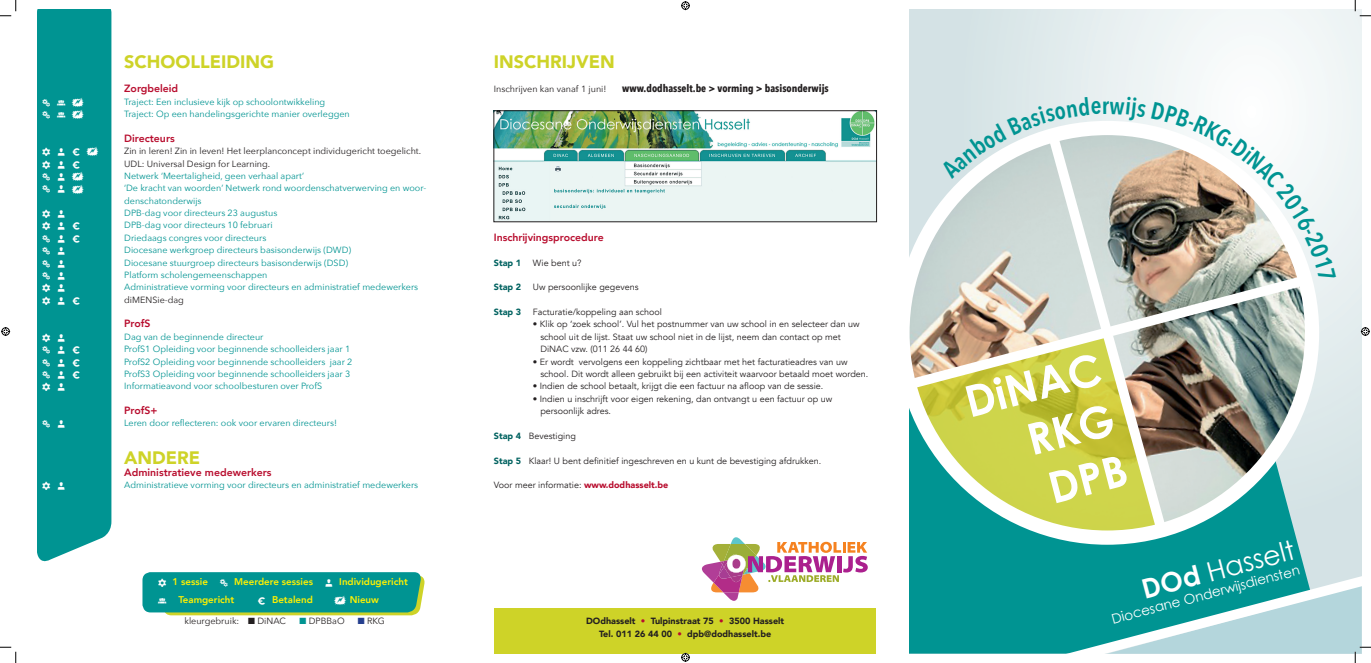
<style>
.page{position:relative;width:1371px;height:663px;background:#fff}
.page>*{position:absolute;margin:0;border:0;box-sizing:border-box;transform-origin:0 0}
.t1{font:700 43.5px/52px "Century Gothic";color:#fff;text-align:justify}
.t2{font:27px "Century Gothic";color:#fff}
.t3{font:600 24px "Avenir Next Condensed";color:#009492}
.t4{font:900 18px "Avenir";color:#ced328}
.t5{font:13.5px "Century Gothic";color:#fff}
.t6{font:800 10.5px "Avenir";color:#b80d2e}
.t7{font:700 10.5px "Avenir Next Condensed";color:#231f20}
.t8{font:800 9.75px/18px "Avenir";color:#fff101}
.t9{font:9px/12.4px "Avenir Next";color:#009492}
.t10{font:9px/12.4px "Avenir";color:#231f20}
.t11{font:9px/12.4px "Avenir Next";color:#231f20}
.t12{font:900 9px/12.4px "Avenir";color:#231f20;text-align:center}
.t13{font:9px/12.4px "Sosa";letter-spacing:.655em;color:#fff}
.t14{font:900 9px "Avenir";color:#006260}
.s1{font-family:"Sosa";font-weight:400;font-size:9px;color:#fff}
.s2{color:#009492}
.s3{color:#253f8e}
.s4{font-weight:900;color:#006260}
.s5{font-weight:900;color:#b80d2e}
.s6{color:#b80d2e}
.s7{font-weight:700}
</style>
<div class="page">
<div style="left:37px;top:9px;width:74px;height:553px;background:#009492"></div>
<svg style="left:909px;top:10px;width:452px;height:541px"></svg>
<div style="left:909px;top:532px;width:402px;height:122px;background:#009492"></div>
<img style="left:909px;top:124px;width:406px;height:408px">
<svg style="left:909px;top:399px;width:131px;height:142px;background:#89c17c"></svg>
<svg style="left:1040px;top:119px;width:134px;height:424px"></svg>
<img style="left:909px;top:268px;width:410px;height:131px">
<div style="left:494px;top:608px;width:382px;height:45px;background:#ced328"></div>
<img style="left:496px;top:113px;width:379px;height:107px">
<svg style="left:702px;top:537px;width:166px;height:64px"></svg>
<svg style="left:0;top:0;width:17px;height:17px"></svg>
<svg style="left:0;top:647px;width:17px;height:16px"></svg>
<svg style="left:1355px;top:0;width:16px;height:17px"></svg>
<svg style="left:1011px;top:551px;width:360px;height:112px;background:#59b6b7"></svg>
<svg style="left:681px;top:1px;width:9px;height:9px"></svg>
<svg style="left:681px;top:653px;width:9px;height:9px"></svg>
<svg style="left:1px;top:327px;width:9px;height:9px"></svg>
<svg style="left:1361px;top:327px;width:9px;height:9px"></svg>
<svg style="left:72px;top:97px;width:12px;height:22px"></svg>
<svg style="left:87px;top:147px;width:12px;height:9px"></svg>
<svg style="left:72px;top:172px;width:12px;height:21px"></svg>
<svg style="left:142px;top:572px;width:283px;height:43px;background:#139a8d"></svg>
<svg style="left:940px;top:96px;width:161px;height:83px"></svg>
<img style="left:1109px;top:97px;width:227px;height:184px">
<p class="t13" style="left:42px;top:96px;width:25px">Y Ý<br>Y Ý</p>
<p class="t13" style="left:42px;top:146px;width:40px">WÜ€<br>WÜ€<br>Y Ü<br>Y Ü</p>
<p class="t13" style="left:42px;top:208px;width:40px">W Ü<br>WÜ€<br>YÜ€<br>Y Ü<br>Y Ü<br>Y Ü<br>W Ü<br>WÜ€</p>
<p class="t13" style="left:42px;top:331px;width:40px">W Ü<br>YÜ€<br>YÜ€<br>YÜ€<br>W Ü</p>
<p class="t13" style="left:42px;top:418px;width:25px">Y Ü</p>
<p class="t13" style="left:42px;top:480px;width:25px">W Ü</p>
<h3 class="t4" style="left:124px;top:50px;width:151px">SCHOOLLEIDING</h3>
<p class="t6" style="left:124px;top:82px;width:56px">Zorgbeleid</p>
<p class="t9" style="left:124px;top:96px;width:227px">Traject: Een inclusieve kijk op schoolontwikkeling<br>Traject: Op een handelingsgerichte manier overleggen</p>
<p class="t6" style="left:124px;top:131px;width:52px">Directeurs</p>
<p class="t11" style="left:124px;top:145px;width:298px">Zin in leren! Zin in leven! Het leerplanconcept individugericht toegelicht.<br>UDL: Universal Design for Learning.</p>
<p class="t9" style="left:124px;top:170px;width:304px">Netwerk ‘Meertaligheid, geen verhaal apart’<br>‘De kracht van woorden’ Netwerk rond woordenschatverwerving en woor&shy;denschatonderwijs<br>DPB-dag voor directeurs 23 augustus<br>DPB-dag voor directeurs 10 februari<br>Driedaags congres voor directeurs<br>Diocesane werkgroep directeurs basisonderwijs (DWD)<br>Diocesane stuurgroep directeurs basisonderwijs (DSD)<br>Platform scholengemeenschappen<br>Administratieve vorming voor directeurs en administratief medewerkers</p>
<p class="t11" style="left:124px;top:294px;width:61px">diMENSie-dag</p>
<p class="t6" style="left:124px;top:317px;width:28px">ProfS</p>
<p class="t9" style="left:124px;top:331px;width:230px">Dag van de beginnende directeur<br>ProfS1 Opleiding voor beginnende schoolleiders jaar 1<br>ProfS2 Opleiding voor beginnende schoolleiders jaar 2<br>ProfS3 Opleiding voor beginnende schoolleiders jaar 3<br>Informatieavond voor schoolbesturen over ProfS</p>
<p class="t6" style="left:124px;top:404px;width:35px">ProfS+</p>
<p class="t9" style="left:124px;top:417px;width:214px">Leren door reflecteren: ook voor ervaren directeurs!</p>
<h3 class="t4" style="left:124px;top:446px;width:78px">ANDERE</h3>
<p class="t6" style="left:124px;top:465px;width:149px">Administratieve medewerkers</p>
<p class="t9" style="left:124px;top:479px;width:296px">Administratieve vorming voor directeurs en administratief medewerkers</p>
<p class="t8" style="left:158px;top:573px;width:251px"><span class="s1">W</span> 1 sessie <span class="s1">Y</span> Meerdere sessies <span class="s1">Ü</span> Individugericht<br><span class="s1">Ý</span> Teamgericht</p>
<p class="t8" style="left:257px;top:591px;width:57px"><span class="s1">€</span> Betalend</p>
<p class="t8" style="left:350px;top:591px;width:31px">Nieuw</p>
<p class="t11" style="left:184px;top:615px;width:103px">kleurgebruik: ■ DiNAC</p>
<p class="t11" style="left:299px;top:615px;width:47px"><span class="s2">■</span> DPBBaO</p>
<p class="t11" style="left:358px;top:615px;width:29px"><span class="s3">■</span> RKG</p>
<h3 class="t4" style="left:494px;top:50px;width:122px">INSCHRIJVEN</h3>
<p class="t11" style="left:494px;top:83px;width:114px">Inschrijven kan vanaf 1 juni!</p>
<p class="t7" style="left:622px;top:82px;width:208px">www.dodhasselt.be &gt; vorming &gt; basisonderwijs</p>
<p class="t6" style="left:494px;top:230px;width:111px">Inschrijvingsprocedure</p>
<p class="t14" style="left:494px;top:257px;width:29px">Stap 1</p>
<p class="t10" style="left:533px;top:256px;width:50px">Wie bent u?</p>
<p class="t14" style="left:494px;top:281px;width:29px">Stap 2</p>
<p class="t10" style="left:533px;top:281px;width:107px">Uw persoonlijke gegevens</p>
<p class="t14" style="left:494px;top:306px;width:29px">Stap 3</p>
<p class="t10" style="left:533px;top:306px;width:131px">Facturatie/koppeling aan school</p>
<p class="t10" style="left:540px;top:318px;width:321px;text-indent:-8px">• Klik op ‘zoek school’. Vul het postnummer van uw school in en selecteer dan uw school uit de lijst. Staat uw school niet in de lijst, neem dan contact op met<br>DiNAC vzw. (011 26 44 60)</p>
<p class="t10" style="left:540px;top:355px;width:330px;text-indent:-8px">• Er wordt vervolgens een koppeling zichtbaar met het facturatieadres van uw school. Dit wordt alleen gebruikt bij een activiteit waarvoor betaald moet worden.</p>
<p class="t10" style="left:533px;top:380px;width:292px">• Indien de school betaalt, krijgt die een factuur na afloop van de sessie.</p>
<p class="t10" style="left:540px;top:393px;width:293px;text-indent:-8px">• Indien u inschrijft voor eigen rekening, dan ontvangt u een factuur op uw persoonlijk adres.</p>
<p class="t10" style="left:494px;top:430px;width:83px"><span class="s4">Stap 4</span> Bevestiging</p>
<p class="t10" style="left:494px;top:454px;width:329px"><span class="s4">Stap 5</span> Klaar! U bent definitief ingeschreven en u kunt de bevestiging afdrukken.</p>
<p class="t10" style="left:494px;top:479px;width:176px">Voor meer informatie: <span class="s5">www.dodhasselt.be</span></p>
<p class="t12" style="left:586px;top:615px;width:200px">DOdhasselt <span class="s6">•</span> Tulpinstraat 75 <span class="s6">•</span> 3500 Hasselt<br>Tel. 011 26 44 00 <span class="s6">•</span> dpb@dodhasselt.be</p>
<h3 class="t3" style="left:1102px;top:90px;width:9px">r</h3>
<h1 class="t1" style="left:1009px;top:363px;width:91px;text-indent:-51px;rotate:-14deg">DiNAC RKG DPB</h1>
<h2 class="t2" style="left:1138px;top:573px;width:158px;rotate:-15deg"><span class="s7">DOd</span> Hasselt</h2>
<h3 class="t5" style="left:1110px;top:611px;width:196px;rotate:-15deg">Diocesane Onderwijsdiensten</h3>
</div>
